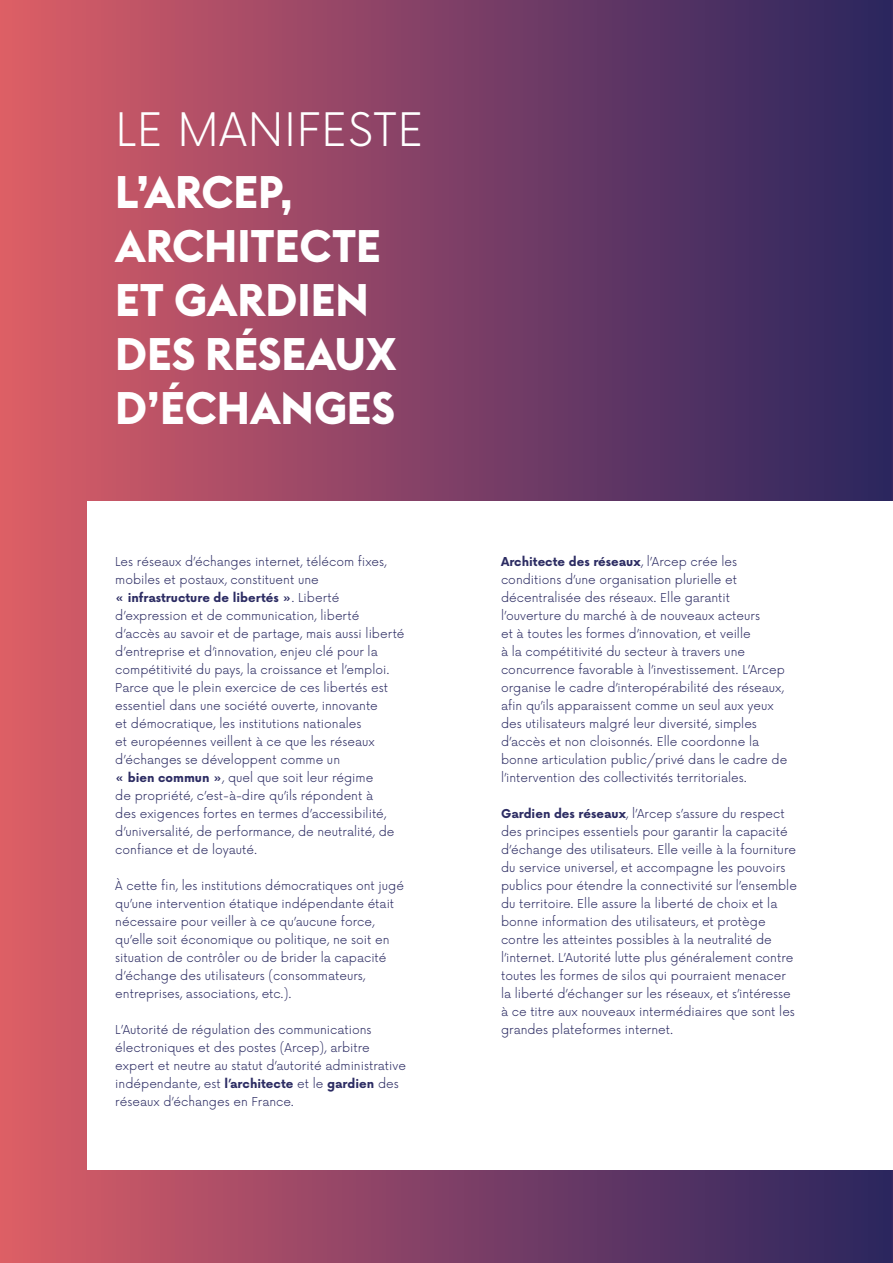
<style>
.page{position:relative;width:893px;height:1263px;background:#fff}
.page>*{position:absolute;margin:0;border:0;box-sizing:border-box;transform-origin:0 0}
.t1{font:700 45px/54px "Euclid Flex";color:#fff}
.t2{font:300 45px "Now Alt";letter-spacing:.015em;color:#fff}
.t3{font:300 12px/18px "Now Alt";color:#2c2c63}
.s1{font-weight:700}
</style>
<div class="page">
<div style="left:0;top:0;width:892px;height:1263px;background:linear-gradient(to right,#db5d68,#282461)"></div>
<hr style="left:890px;top:0;width:3px;height:1263px;background:#2e275e">
<div style="left:88px;top:502px;width:805px;height:668px;background:#fff"></div>
<h1 class="t2" style="left:116px;top:93px;width:310px">LE MANIFESTE</h1>
<h1 class="t1" style="left:115px;top:166px;width:283px">L’ARCEP,<br>ARCHITECTE<br>ET GARDIEN<br>DES RÉSEAUX<br>D’ÉCHANGES</h1>
<p class="t3" style="left:115px;top:552px;width:291px">Les réseaux d’échanges internet, télécom fixes, mobiles et postaux, constituent une<br><span class="s1">« infrastructure de libertés »</span>. Liberté d’expression et de communication, liberté d’accès au savoir et de partage, mais aussi liberté d’entreprise et d’innovation, enjeu clé pour la compétitivité du pays, la croissance et l’emploi.<br>Parce que le plein exercice de ces libertés est essentiel dans une société ouverte, innovante<br>et démocratique, les institutions nationales<br>et européennes veillent à ce que les réseaux d’échanges se développent comme un<br><span class="s1">« bien commun »</span>, quel que soit leur régime<br>de propriété, c’est-à-dire qu’ils répondent à<br>des exigences fortes en termes d’accessibilité, d’universalité, de performance, de neutralité, de confiance et de loyauté.</p>
<p class="t3" style="left:115px;top:876px;width:290px">À cette fin, les institutions démocratiques ont jugé qu’une intervention étatique indépendante était nécessaire pour veiller à ce qu’aucune force, qu’elle soit économique ou politique, ne soit en situation de contrôler ou de brider la capacité d’échange des utilisateurs (consommateurs, entreprises, associations, etc.).</p>
<p class="t3" style="left:115px;top:1020px;width:292px">L’Autorité de régulation des communications électroniques et des postes (Arcep), arbitre expert et neutre au statut d’autorité administrative indépendante, est <span class="s1">l’architecte</span> et le <span class="s1">gardien</span> des réseaux d’échanges en France.</p>
<p class="t3" style="left:501px;top:552px;width:288px"><span class="s1">Architecte des réseaux</span>, l’Arcep crée les conditions d’une organisation plurielle et décentralisée des réseaux. Elle garantit l’ouverture du marché à de nouveaux acteurs<br>et à toutes les formes d’innovation, et veille<br>à la compétitivité du secteur à travers une concurrence favorable à l’investissement. L’Arcep organise le cadre d’interopérabilité des réseaux, afin qu’ils apparaissent comme un seul aux yeux des utilisateurs malgré leur diversité, simples d’accès et non cloisonnés. Elle coordonne la bonne articulation public/privé dans le cadre de l’intervention des collectivités territoriales.</p>
<p class="t3" style="left:501px;top:804px;width:297px"><span class="s1">Gardien des réseaux</span>, l’Arcep s’assure du respect des principes essentiels pour garantir la capacité d’échange des utilisateurs. Elle veille à la fourniture du service universel, et accompagne les pouvoirs publics pour étendre la connectivité sur l’ensemble du territoire. Elle assure la liberté de choix et la bonne information des utilisateurs, et protège contre les atteintes possibles à la neutralité de l’internet. L’Autorité lutte plus généralement contre toutes les formes de silos qui pourraient menacer la liberté d’échanger sur les réseaux, et s’intéresse à ce titre aux nouveaux intermédiaires que sont les grandes plateformes internet.</p>
</div>
